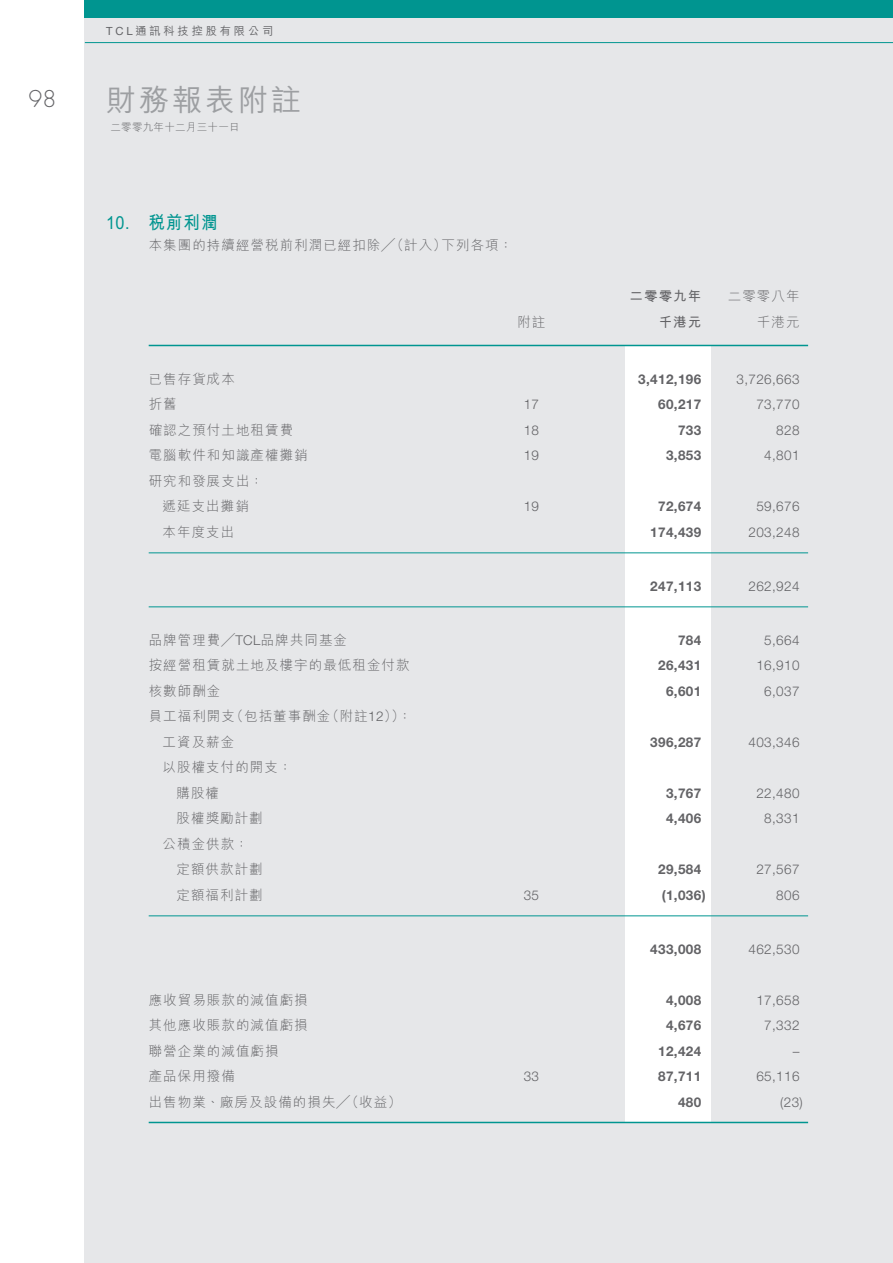
<style>
.page{position:relative;width:893px;height:1263px;background:#fff}
.page>*{position:absolute;margin:0;border:0;box-sizing:border-box;transform-origin:0 0}
.t1{font:30px "M Hei HK Medium B5 pc H";letter-spacing:.1em;color:#9d9fa2}
.t2{font:300 22.5px "Futura Std";color:#636366}
.t3{font:18px "M Hei HK Bold B5 pc H";letter-spacing:.08em;color:#009590;scale:.9 1}
.t4{font:13.5px/25.5px "M Hei HK Light B5 pc H";letter-spacing:.08em;color:#636366}
.t5{font:300 13.5px "Helvetica Neue LT Std";letter-spacing:.03em;color:#636366}
.t6{font:700 13.5px "Helvetica Neue LT Std";letter-spacing:.03em;color:#636366}
.t7{font:13.5px "M Hei HK Bold B5 pc H";letter-spacing:.08em;color:#636366}
.t8{font:11.25px "M Hei HK Medium B5 pc H";letter-spacing:.25em;color:#636366}
.t9{font:10.5px "M Hei HK Light B5 pc H";letter-spacing:.03em;color:#636366}
.s1{font-family:"Helvetica Neue LT Std"}
.s2{font-family:"Helvetica Neue LT Std";font-weight:300}
</style>
<div class="page">
<div style="left:85px;top:0;width:807px;height:1263px;background:#e6e7e9"></div>
<div style="left:85px;top:0;width:807px;height:17px;background:#009590"></div>
<hr style="left:85px;top:42px;width:807px;height:1px;background:#009590">
<div style="left:625px;top:345px;width:85px;height:778px;background:#fff"></div>
<hr style="left:149px;top:345px;width:659px;height:1px;background:#009590">
<hr style="left:149px;top:552px;width:659px;height:1px;background:#009590">
<hr style="left:149px;top:606px;width:659px;height:1px;background:#009590">
<hr style="left:149px;top:915px;width:659px;height:1px;background:#009590">
<hr style="left:149px;top:1122px;width:659px;height:1px;background:#009590">
<h2 class="t2" style="left:28px;top:86px;width:29px">98</h2>
<p class="t8" style="left:106px;top:27px;width:169px"><span class="s1">TCL</span>通訊科技控股有限公司</p>
<h1 class="t1" style="left:106px;top:89px;width:196px">財務報表附註</h1>
<p class="t9" style="left:110px;top:123px;width:131px">二零零九年十二月三十一日</p>
<h3 class="t3" style="left:106px;top:215px;width:125px">10. 稅前利潤</h3>
<p class="t4" style="left:149px;top:234px;width:365px">本集團的持續經營稅前利潤已經扣除╱（計入）下列各項：</p>
<p class="t7" style="left:629px;top:291px;width:73px">二零零九年</p>
<p class="t4" style="left:727px;top:285px;width:73px">二零零八年</p>
<p class="t4" style="left:517px;top:311px;width:30px">附註</p>
<p class="t7" style="left:658px;top:317px;width:44px">千港元</p>
<p class="t4" style="left:757px;top:311px;width:44px">千港元</p>
<p class="t4" style="left:149px;top:368px;width:88px">已售存貨成本</p>
<p class="t6" style="left:638px;top:374px;width:65px">3,412,196</p>
<p class="t5" style="left:736px;top:374px;width:65px">3,726,663</p>
<p class="t4" style="left:149px;top:393px;width:30px">折舊</p>
<p class="t5" style="left:523px;top:399px;width:17px">17</p>
<p class="t6" style="left:658px;top:399px;width:45px">60,217</p>
<p class="t5" style="left:756px;top:399px;width:45px">73,770</p>
<p class="t4" style="left:149px;top:419px;width:146px">確認之預付土地租賃費</p>
<p class="t5" style="left:523px;top:425px;width:17px">18</p>
<p class="t6" style="left:678px;top:425px;width:25px">733</p>
<p class="t5" style="left:776px;top:425px;width:25px">828</p>
<p class="t4" style="left:149px;top:444px;width:161px">電腦軟件和知識產權攤銷</p>
<p class="t5" style="left:523px;top:450px;width:17px">19</p>
<p class="t6" style="left:666px;top:450px;width:37px">3,853</p>
<p class="t5" style="left:764px;top:450px;width:37px">4,801</p>
<p class="t4" style="left:149px;top:470px;width:116px;text-align:center">研究和發展支出：遞延支出攤銷</p>
<p class="t5" style="left:523px;top:501px;width:17px">19</p>
<p class="t6" style="left:658px;top:501px;width:45px">72,674</p>
<p class="t5" style="left:756px;top:501px;width:45px">59,676</p>
<p class="t4" style="left:162px;top:521px;width:73px">本年度支出</p>
<p class="t6" style="left:650px;top:527px;width:53px">174,439</p>
<p class="t5" style="left:748px;top:527px;width:53px">203,248</p>
<p class="t6" style="left:650px;top:581px;width:53px">247,113</p>
<p class="t5" style="left:748px;top:581px;width:53px">262,924</p>
<p class="t4" style="left:149px;top:629px;width:200px">品牌管理費╱<span class="s2">TCL</span>品牌共同基金</p>
<p class="t6" style="left:678px;top:635px;width:25px">784</p>
<p class="t5" style="left:764px;top:635px;width:37px">5,664</p>
<p class="t4" style="left:149px;top:654px;width:262px">按經營租賃就土地及樓宇的最低租金付款</p>
<p class="t6" style="left:658px;top:660px;width:45px">26,431</p>
<p class="t5" style="left:756px;top:660px;width:45px">16,910</p>
<p class="t4" style="left:149px;top:680px;width:73px">核數師酬金</p>
<p class="t6" style="left:666px;top:686px;width:37px">6,601</p>
<p class="t5" style="left:764px;top:686px;width:37px">6,037</p>
<p class="t4" style="left:162px;top:705px;width:250px;text-indent:-14px">員工福利開支（包括董事酬金（附註<span class="s2">12</span>））：工資及薪金</p>
<p class="t6" style="left:650px;top:737px;width:53px">396,287</p>
<p class="t5" style="left:748px;top:737px;width:53px">403,346</p>
<p class="t4" style="left:176px;top:756px;width:117px;text-indent:-14px">以股權支付的開支：購股權</p>
<p class="t6" style="left:666px;top:788px;width:37px">3,767</p>
<p class="t5" style="left:756px;top:788px;width:45px">22,480</p>
<p class="t4" style="left:176px;top:807px;width:88px">股權獎勵計劃</p>
<p class="t6" style="left:666px;top:813px;width:37px">4,406</p>
<p class="t5" style="left:764px;top:813px;width:37px">8,331</p>
<p class="t4" style="left:176px;top:833px;width:88px;text-indent:-14px">公積金供款：定額供款計劃</p>
<p class="t6" style="left:658px;top:864px;width:45px">29,584</p>
<p class="t5" style="left:756px;top:864px;width:45px">27,567</p>
<p class="t4" style="left:176px;top:884px;width:88px">定額福利計劃</p>
<p class="t5" style="left:523px;top:890px;width:17px">35</p>
<p class="t6" style="left:661px;top:890px;width:46px">(1,036)</p>
<p class="t5" style="left:776px;top:890px;width:25px">806</p>
<p class="t6" style="left:650px;top:944px;width:53px">433,008</p>
<p class="t5" style="left:748px;top:944px;width:53px">462,530</p>
<p class="t4" style="left:149px;top:989px;width:161px">應收貿易賬款的減值虧損</p>
<p class="t6" style="left:666px;top:995px;width:37px">4,008</p>
<p class="t5" style="left:756px;top:995px;width:45px">17,658</p>
<p class="t4" style="left:149px;top:1014px;width:161px">其他應收賬款的減值虧損</p>
<p class="t6" style="left:666px;top:1020px;width:37px">4,676</p>
<p class="t5" style="left:764px;top:1020px;width:37px">7,332</p>
<p class="t4" style="left:149px;top:1040px;width:131px">聯營企業的減值虧損</p>
<p class="t6" style="left:658px;top:1046px;width:45px">12,424</p>
<p class="t5" style="left:792px;top:1046px;width:8px">–</p>
<p class="t4" style="left:149px;top:1065px;width:88px">產品保用撥備</p>
<p class="t5" style="left:523px;top:1071px;width:17px">33</p>
<p class="t6" style="left:658px;top:1071px;width:45px">87,711</p>
<p class="t5" style="left:756px;top:1071px;width:45px">65,116</p>
<p class="t4" style="left:149px;top:1091px;width:254px">出售物業、廠房及設備的損失╱（收益）</p>
<p class="t6" style="left:678px;top:1097px;width:25px">480</p>
<p class="t5" style="left:780px;top:1097px;width:24px">(23)</p>
</div>
